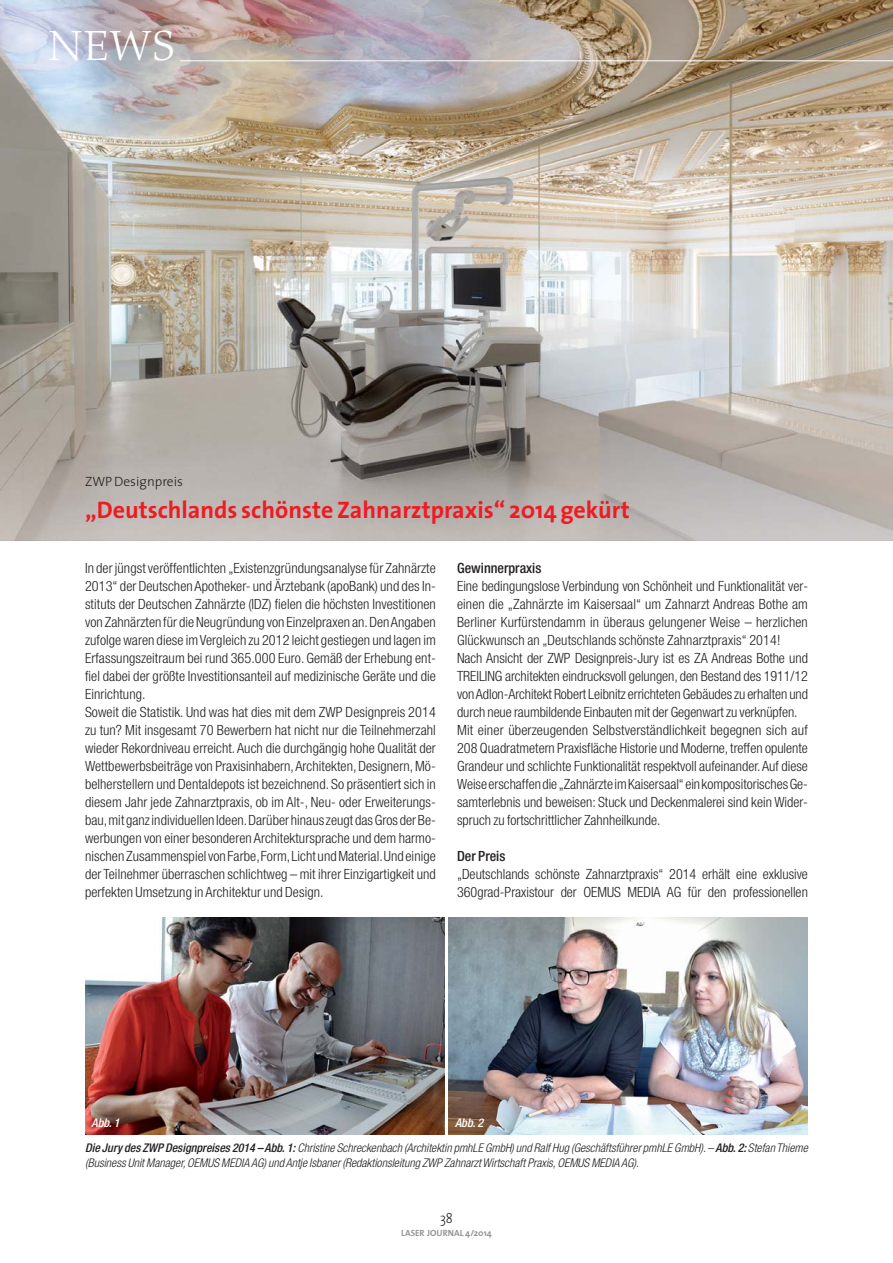
<style>
.page{position:relative;width:893px;height:1263px;background:#fff}
.page>*{position:absolute;margin:0;border:0;box-sizing:border-box;transform-origin:0 0}
.t1{font:300 42px "Palatino";color:#fff}
.t2{font:700 24px "The Sans";color:#ed1c24}
.t3{font:300 14.25px "The Sans";color:#231f20;scale:.9 1}
.t4{font:300 condensed 14.1px/18px "Helvetica Neue";letter-spacing:.005em;color:#231f20}
.t5{font:500 condensed 14.1px "Helvetica Neue";color:#231f20}
.t6{font:300 13.5px "The Sans";color:#231f20}
.t7{font:italic 300 condensed 12px/24.9px "Helvetica Neue";color:#231f20}
.t8{font:italic 500 condensed 12px "Helvetica Neue";color:#fff}
.t9{font:700 9px "The Sans";color:#939598}
.s1{font-weight:500;color:#fff}
.s2{font-weight:500}
</style>
<div class="page">
<img style="left:0;top:0;width:893px;height:541px">
<img style="left:0;top:397px;width:893px;height:143px">
<hr style="left:180px;top:60px;width:713px;height:1px;background:#fff">
<img style="left:85px;top:917px;width:359px;height:217px">
<img style="left:449px;top:917px;width:359px;height:217px">
<h1 class="t1" style="left:49px;top:31px;width:128px">NEWS</h1>
<p class="t6" style="left:85px;top:477px;width:99px">ZWP Designpreis</p>
<h2 class="t2" style="left:85px;top:497px;width:546px">„Deutschlands schönste Zahnarztpraxis“ 2014 gekürt</h2>
<p class="t4" style="left:85px;top:560px;width:352px">In der jüngst veröffentlichten „Existenzgründungsanalyse für Zahnärzte 2013“ der Deutschen Apotheker- und Ärztebank (apoBank) und des In&shy;stituts der Deutschen Zahnärzte (IDZ) fielen die höchsten Investitionen von Zahnärzten für die Neugründung von Einzelpraxen an. Den Angaben zufolge waren diese im Vergleich zu 2012 leicht gestiegen und lagen im Erfassungszeitraum bei rund 365.000 Euro. Gemäß der Erhebung ent&shy;fiel dabei der größte Investitionsanteil auf medizinische Geräte und die Einrichtung.<br>Soweit die Statistik. Und was hat dies mit dem ZWP Designpreis 2014 zu tun? Mit insgesamt 70 Bewerbern hat nicht nur die Teilnehmerzahl wieder Rekordniveau erreicht. Auch die durchgängig hohe Qualität der Wettbewerbsbeiträge von Praxisinhabern, Architekten, Designern, Mö&shy;belherstellern und Dentaldepots ist bezeichnend. So präsentiert sich in diesem Jahr jede Zahnarztpraxis, ob im Alt-, Neu- oder Erweiterungs&shy;bau, mit ganz individuellen Ideen. Darüber hinaus zeugt das Gros der Be&shy;werbungen von einer besonderen Architektursprache und dem harmo&shy;nischen Zusammenspiel von Farbe, Form, Licht und Material. Und einige der Teilnehmer überraschen schlichtweg – mit ihrer Einzigartigkeit und perfekten Umsetzung in Architektur und Design.</p>
<p class="t5" style="left:457px;top:562px;width:86px">Gewinnerpraxis</p>
<p class="t4" style="left:457px;top:578px;width:352px">Eine bedingungslose Verbindung von Schönheit und Funktionalität ver - einen die „Zahnärzte im Kaisersaal“ um Zahnarzt Andreas Bothe am Berliner Kurfürstendamm in überaus gelungener Weise – herzlichen Glückwunsch an „Deutschlands schönste Zahnarztpraxis“ 2014!<br>Nach Ansicht der ZWP Designpreis-Jury ist es ZA Andreas Bothe und TREILING architekten eindrucksvoll gelungen, den Bestand des 1911/12 von Adlon-Architekt Robert Leibnitz errichteten Gebäudes zu erhalten und durch neue raumbildende Einbauten mit der Gegenwart zu verknüpfen.<br>Mit einer überzeugenden Selbstverständlichkeit begegnen sich auf 208 Quadratmetern Praxisfläche Historie und Moderne, treffen opulente Grandeur und schlichte Funktionalität respektvoll aufeinander. Auf diese Weise erschaffen die „Zahnärzte im Kaisersaal“ ein kompositorisches Ge&shy;samterlebnis und beweisen: Stuck und Deckenmalerei sind kein Wider&shy;spruch zu fortschrittlicher Zahnheilkunde.</p>
<p class="t5" style="left:457px;top:850px;width:50px">Der Preis</p>
<p class="t4" style="left:457px;top:866px;width:352px">„Deutschlands schönste Zahnarztpraxis“ 2014 erhält eine exklusive<br>360grad-Praxistour der OEMUS MEDIA AG für den professionellen</p>
<p class="t7" style="left:85px;top:1111px;width:727px;text-indent:370px"><span class="s1">Abb.2<br></span><span class="s2">Die Jury des ZWP Designpreises 2014 – Abb.1:</span> Christine Schreckenbach (Architektin pmhLE GmbH) und Ralf Hug (GeschäftsführerpmhLE GmbH) .– <span class="s2">Abb.2:</span>Stefan Thieme</p>
<p class="t7" style="left:85px;top:1151px;width:558px">(Business UnitManager,OEMUS MEDIA AG) und Antje Isbaner(Redaktionsleitung ZWP ZahnarztWirtschaftPraxis,OEMUS MEDIA AG) .</p>
<p class="t8" style="left:91px;top:1118px;width:32px">Abb.1</p>
<p class="t3" style="left:440px;top:1212px;width:16px">38</p>
<p class="t9" style="left:401px;top:1228px;width:92px">LASER JOURNAL 4/2014</p>
</div>
